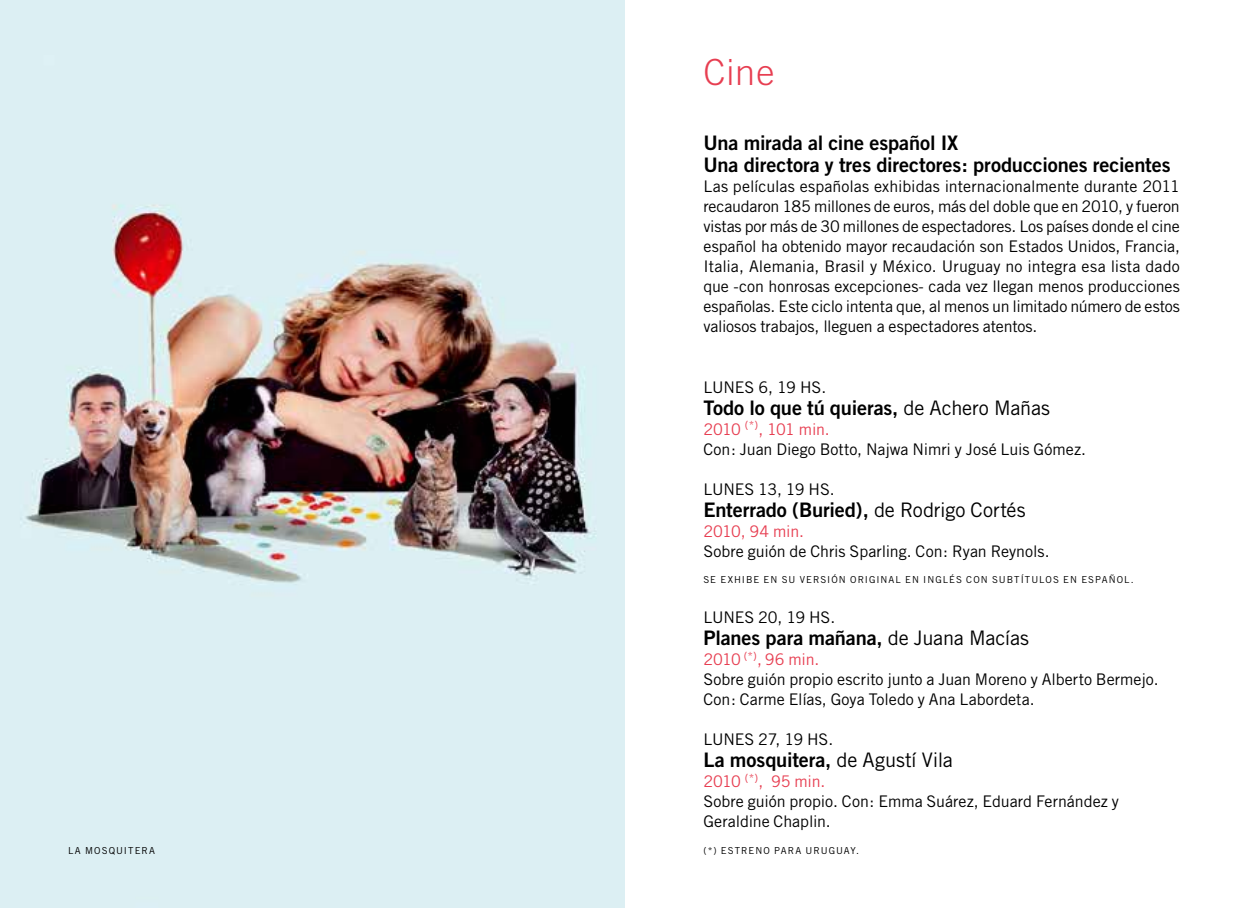
<style>
.page{position:relative;width:1248px;height:908px;background:#fff}
.page>*{position:absolute;margin:0;border:0;box-sizing:border-box;transform-origin:0 0}
.t1{font:300 36px "Trade Gothic";color:#e73e51}
.t2{font:20px/22px "Trade Gothic Bold Two";letter-spacing:-.005em;color:#000}
.t3{font:16px/20px "Trade Gothic";letter-spacing:-.005em;color:#000}
.t4{font:16px "Trade Gothic";letter-spacing:-.015em;color:#e73e51}
.t5{font:9.6px "Trade Gothic";letter-spacing:.11em;color:#000}
.s1{font-family:"Trade Gothic"}
.s2{color:#e73e51}
</style>
<div class="page">
<img style="left:0;top:0;width:624px;height:907px">
<p class="t5" style="left:68px;top:844px;width:88px">LA MOSQUITERA</p>
<h1 class="t1" style="left:703px;top:51px;width:72px">Cine</h1>
<p class="t2" style="left:703px;top:131px;width:469px">Una mirada al cine español ix<br>Una directora y tres directores: producciones recientes</p>
<p class="t3" style="left:703px;top:176px;width:478px;text-align:justify">Las películas españolas exhibidas internacionalmente durante 2011 recaudaron 185 millones de euros, más del doble que en 2010, y fueron vistas por más de 30 millones de espectadores. Los países donde el cine español ha obtenido mayor recaudación son Estados Unidos, Francia, Italia, Alemania, Brasil y México. Uruguay no integra esa lista dado que -con honrosas excepciones- cada vez llegan menos producciones españolas. Este ciclo intenta que, al menos un limitado número de estos valiosos trabajos, lleguen a espectadores atentos.</p>
<p class="t3" style="left:703px;top:376px;width:124px">LUNES 6, 19 HS.</p>
<p class="t2" style="left:703px;top:396px;width:348px">Todo lo que tú quieras, <span class="s1">de Achero Mañas</span></p>
<p class="t3" style="left:703px;top:418px;width:384px"><span class="s2">2010</span> <sup>(*)</sup><span class="s2">, 101 min.<br></span>Con: Juan Diego Botto, Najwa Nimri y José Luis Gómez.</p>
<p class="t3" style="left:703px;top:478px;width:133px">LUNES 13, 19 HS.</p>
<p class="t2" style="left:703px;top:498px;width:324px">Enterrado (Buried), <span class="s1">de Rodrigo Cortés</span></p>
<p class="t4" style="left:703px;top:521px;width:102px">2010, 94 min.</p>
<p class="t3" style="left:703px;top:540px;width:348px">Sobre guión de Chris Sparling. Con: Ryan Reynols.</p>
<p class="t5" style="left:703px;top:573px;width:25px">Se exhibe</p>
<p class="t5" style="left:763px;top:573px;width:7px">en</p>
<p class="t5" style="left:781px;top:573px;width:26px">su versión</p>
<p class="t5" style="left:850px;top:573px;width:7px">ori</p>
<p class="t5" style="left:869px;top:573px;width:15px">ginal</p>
<p class="t5" style="left:905px;top:573px;width:7px">en</p>
<p class="t5" style="left:923px;top:573px;width:27px">inglés</p>
<p class="t5" style="left:966px;top:573px;width:8px">con</p>
<p class="t5" style="left:992px;top:573px;width:8px">subtítulos</p>
<p class="t5" style="left:1063px;top:573px;width:7px">en</p>
<p class="t5" style="left:1081px;top:573px;width:8px">espa</p>
<p class="t5" style="left:1108px;top:573px;width:26px">ñol.</p>
<p class="t3" style="left:703px;top:607px;width:133px">LUNES 20, 19 HS.</p>
<p class="t2" style="left:703px;top:626px;width:327px">Planes para mañana, <span class="s1">de Juana Macías</span></p>
<p class="t3" style="left:703px;top:649px;width:456px"><span class="s2">2010</span> <sup>(*)</sup><span class="s2">, 96 min.<br></span>Sobre guión propio escrito junto a Juan Moreno y Alberto Bermejo.<br>Con: Carme Elías, Goya Toledo y Ana Labordeta.</p>
<p class="t3" style="left:703px;top:729px;width:131px">LUNES 27, 19 HS.</p>
<p class="t2" style="left:703px;top:748px;width:251px">La mosquitera, <span class="s1">de Agustí Vila</span></p>
<p class="t3" style="left:703px;top:771px;width:417px"><span class="s2">2010</span> <sup>(*)</sup><span class="s2">, 95 min.<br></span>Sobre guión propio. Con: Emma Suárez, Eduard Fernández y<br>Geraldine Chaplin.</p>
<p class="t5" style="left:703px;top:844px;width:157px">(*) ESTRENO PARA URUGUAY.</p>
</div>
